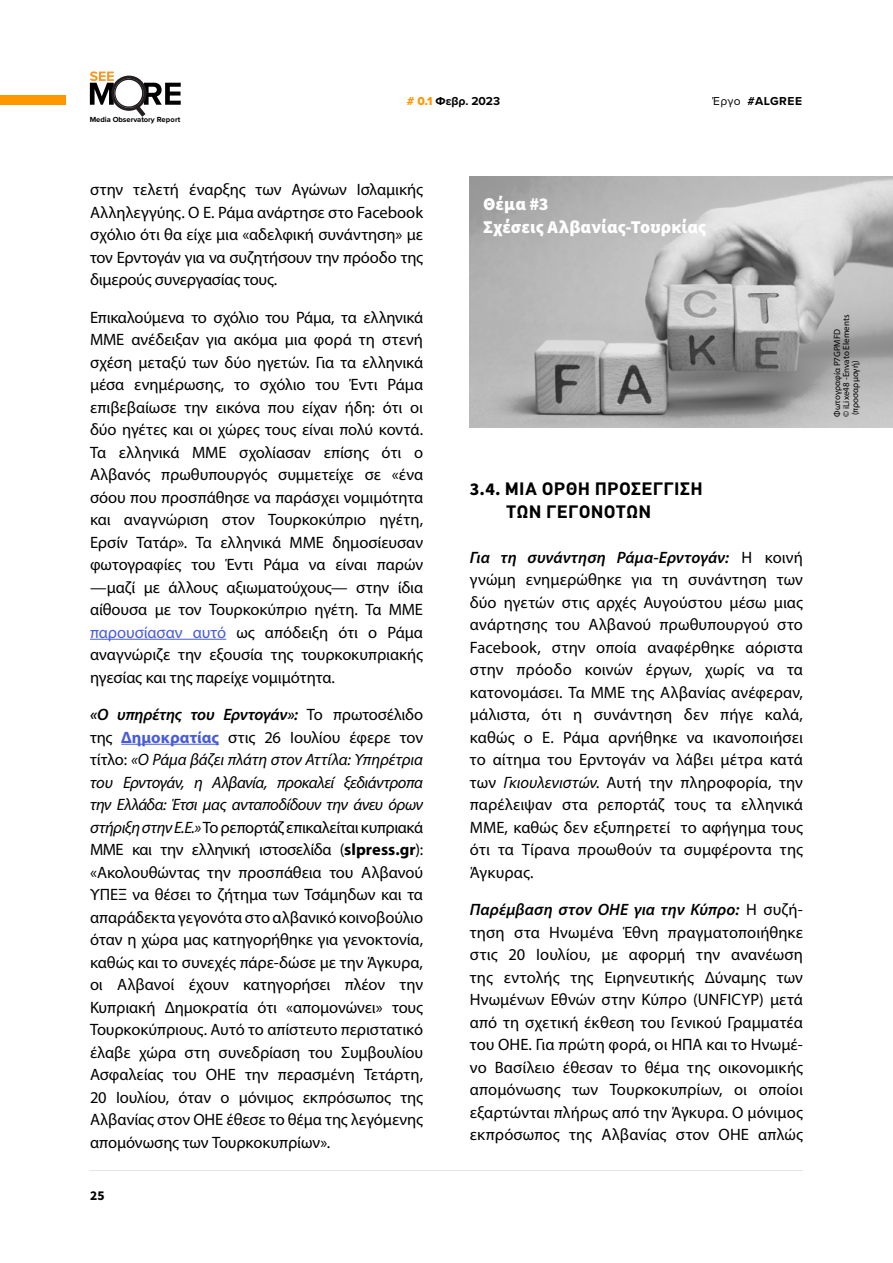
<style>
.page{position:relative;width:893px;height:1263px;background:#fff}
.page>*{position:absolute;margin:0;border:0;box-sizing:border-box;transform-origin:0 0}
.t1{font:700 18px/22.5px "CFDIN Std";letter-spacing:.01em;color:#000}
.t2{font:900 18px/22.5px "Source Sans Pro";letter-spacing:.01em;color:#fff}
.t3{font:16.5px/22.5px "Myriad Pro";letter-spacing:-.005em;color:#000;text-align:justify}
.t4{font:700 13.5px "Source Sans Pro";color:#000}
.t5{font:700 12px "Proxima Nova";letter-spacing:.005em;color:#000}
.t6{font:9px/9px "Myriad Pro";letter-spacing:.005em;color:#000}
.t7{font:700 7.65px "Proxima Nova";letter-spacing:-.005em;color:#000}
.s1{font-family:"Proxima Nova Extrabld";font-weight:400;color:#ff9700}
.s2{font-weight:400}
.s3{color:#485cdb}
.s4{font-weight:600;font-style:italic}
.s5{font-weight:700;color:#485cdb}
.s6{font-style:italic}
.s7{font-weight:700}
.s8{font-family:"Source Sans Pro"}
</style>
<div class="page">
<img style="left:470px;top:177px;width:423px;height:251px">
<div style="left:0;top:95px;width:66px;height:10px;background:#ff9700"></div>
<svg style="left:90px;top:71px;width:24px;height:34px"></svg>
<div style="left:111px;top:76px;width:36px;height:35px;border:3px solid #231f20;border-radius:50%"></div>
<div style="left:114px;top:78px;width:30px;height:30px;border:2px solid #231f20;border-radius:50%"></div>
<svg style="left:130px;top:83px;width:51px;height:34px"></svg>
<div style="left:115px;top:80px;width:27px;height:26px;background:#fff;border-radius:50%"></div>
<hr style="left:90px;top:639px;width:136px;height:1px;background:#485cdb">
<hr style="left:121px;top:744px;width:98px;height:1px;background:#485cdb">
<hr style="left:90px;top:1170px;width:713px;height:1px;background:#e3e3e3">
<p class="t7" style="left:90px;top:114px;width:92px">Media Observatory Report</p>
<p class="t5" style="left:407px;top:92px;width:95px"><span class="s1"># 0.1</span> Φεβρ. 2023</p>
<p class="t5" style="left:713px;top:92px;width:91px"><span class="s2">Έργο</span> #ALGREE</p>
<p class="t3" style="left:90px;top:178px;width:335px">στην τελετή έναρξης των Αγώνων Ισλαμικής Αλληλεγγύης. Ο Ε. Ράμα ανάρτησε στο Facebook σχόλιο ότι θα είχε μια «αδελφική συνάντηση» με τον Ερντογάν για να συζητήσουν την πρόοδο της διμερούς συνεργασίας τους.</p>
<p class="t3" style="left:90px;top:305px;width:335px">Επικαλούμενα το σχόλιο του Ράμα, τα ελληνικά ΜΜΕ ανέδειξαν για ακόμα μια φορά τη στενή σχέση μεταξύ των δύο ηγετών. Για τα ελληνικά μέσα ενημέρωσης, το σχόλιο του Έντι Ράμα επιβεβαίωσε την εικόνα που είχαν ήδη: ότι οι δύο ηγέτες και οι χώρες τους είναι πολύ κοντά.<br>Τα ελληνικά ΜΜΕ σχολίασαν επίσης ότι ο Αλβανός πρωθυπουργός συμμετείχε σε «ένα σόου που προσπάθησε να παράσχει νομιμότητα και αναγνώριση στον Τουρκοκύπριο ηγέτη, Ερσίν Τατάρ». Τα ελληνικά ΜΜΕ δημοσίευσαν φωτογραφίες του Έντι Ράμα να είναι παρών —μαζί με άλλους αξιωματούχους— στην ίδια αίθουσα με τον Τουρκοκύπριο ηγέτη. Τα ΜΜΕ <span class="s3">παρουσίασαν αυτό</span> ως απόδειξη ότι ο Ράμα αναγνώριζε την εξουσία της τουρκοκυπριακής ηγεσίας και της παρείχε νομιμότητα.</p>
<p class="t3" style="left:90px;top:703px;width:335px"><span class="s4">«Ο υπηρέτης του Ερντογάν»:</span> Το πρωτοσέλιδο της <span class="s5">Δημοκρατίας</span> στις 26 Ιουλίου έφερε τον τίτλο: <span class="s6">«Ο Ράμα βάζει πλάτη στον Αττίλα: Υπηρέτρια του Ερντογάν, η Αλβανία, προκαλεί ξεδιάντροπα την Ελλάδα: Έτσι μας ανταποδίδουν την άνευ όρων στήριξη στην Ε.Ε.»</span> Το ρεπορτάζ επικαλείται κυπριακά ΜΜΕ και την ελληνική ιστοσελίδα (<span class="s7">slpress.gr</span>): «Ακολουθώντας την προσπάθεια του Αλβανού ΥΠΕΞ να θέσει το ζήτημα των Τσάμηδων και τα απαράδεκτα γεγονότα στο αλβανικό κοινοβούλιο όταν η χώρα μας κατηγορήθηκε για γενοκτονία, καθώς και το συνεχές πάρε-δώσε με την Άγκυρα, οι Αλβανοί έχουν κατηγορήσει πλέον την Κυπριακή Δημοκρατία ότι «απομονώνει» τους Τουρκοκύπριους. Αυτό το απίστευτο περιστατικό έλαβε χώρα στη συνεδρίαση του Συμβουλίου Ασφαλείας του ΟΗΕ την περασμένη Τετάρτη, 20 Ιουλίου, όταν ο μόνιμος εκπρόσωπος της Αλβανίας στον ΟΗΕ έθεσε το θέμα της λεγόμενης απομόνωσης των Τουρκοκυπρίων».</p>
<p class="t4" style="left:90px;top:1186px;width:16px">25</p>
<p class="t2" style="left:483px;top:193px;width:225px">Θέμα #3<br>Σχέσεις Αλβανίας-Τουρκίας</p>
<p class="t1" style="left:506px;top:477px;width:198px;text-indent:-36px"><span class="s8">3.4.</span> ΜΙΑ ΟΡΘΉ ΠΡΟΣΈΓΓΙΣΗ<br>ΤΩΝ ΓΕΓΟΝΌΤΩΝ</p>
<p class="t3" style="left:470px;top:545px;width:335px"><span class="s4">Για τη συνάντηση Ράμα-Ερντογάν:</span> Η κοινή γνώμη ενημερώθηκε για τη συνάντηση των δύο ηγετών στις αρχές Αυγούστου μέσω μιας ανάρτησης του Αλβανού πρωθυπουργού στο Facebook, στην οποία αναφέρθηκε αόριστα στην πρόοδο κοινών έργων, χωρίς να τα κατονομάσει. Τα ΜΜΕ της Αλβανίας ανέφεραν, μάλιστα, ότι η συνάντηση δεν πήγε καλά, καθώς ο Ε. Ράμα αρνήθηκε να ικανοποιήσει το αίτημα του Ερντογάν να λάβει μέτρα κατά των <span class="s6">Γκιουλενιστών.</span> Αυτή την πληροφορία, την παρέλειψαν στα ρεπορτάζ τους τα ελληνικά ΜΜΕ, καθώς δεν εξυπηρετεί το αφήγημα τους ότι τα Τίρανα προωθούν τα συμφέροντα της Άγκυρας.</p>
<p class="t3" style="left:470px;top:898px;width:335px"><span class="s4">Παρέμβαση στον ΟΗΕ για την Κύπρο:</span> Η συζή&shy;τηση στα Ηνωμένα Έθνη πραγματοποιήθηκε στις 20 Ιουλίου, με αφορμή την ανανέωση της εντολής της Ειρηνευτικής Δύναμης των Ηνωμένων Εθνών στην Κύπρο (UNFICYP) μετά από τη σχετική έκθεση του Γενικού Γραμματέα του ΟΗΕ. Για πρώτη φορά, οι ΗΠΑ και το Ηνωμέ&shy;νο Βασίλειο έθεσαν το θέμα της οικονομικής απομόνωσης των Τουρκοκυπρίων, οι οποίοι εξαρτώνται πλήρως από την Άγκυρα. Ο μόνιμος εκπρόσωπος της Αλβανίας στον ΟΗΕ απλώς</p>
<p class="t6" style="left:832px;top:417px;width:104px;rotate:-90deg">Φωτογραφία P7GPMFD<br>© iLixe48 -Envato Elements (προσαρμογή)</p>
</div>
